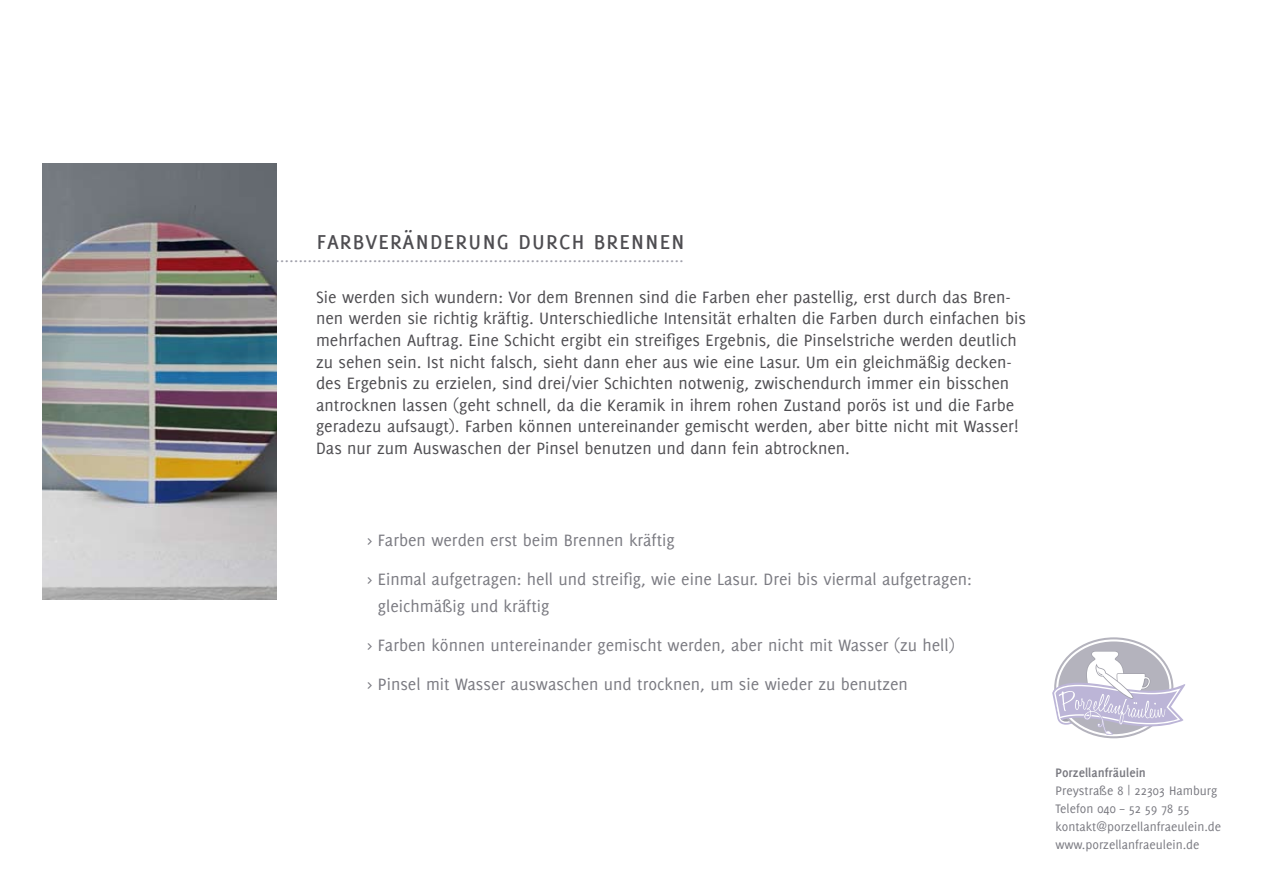
<style>
.page{position:relative;width:1263px;height:893px;background:#fff}
.page>*{position:absolute;margin:0;border:0;box-sizing:border-box;transform-origin:0 0}
.t1{font:27px "Delicious Small Caps";color:#4e4d51}
.t2{font:18px/21.6px "Delicious";color:#4e4d51}
.t3{font:18px/39px "Delicious";color:#7a7a81}
.t4{font:18px "Delicious";color:#a1a1ab}
.t5{font:13.5px/18px "Delicious";color:#7a7a81}
.t6{font:700 13.5px "Delicious";color:#7a7a81}
</style>
<div class="page">
<svg style="left:1052px;top:637px;width:134px;height:101px"></svg>
<img style="left:43px;top:164px;width:233px;height:436px">
<h1 class="t1" style="left:316px;top:225px;width:370px">farbveränderung durch brennen</h1>
<p class="t4" style="left:243px;top:246px;width:443px">...............................................................................................</p>
<p class="t2" style="left:316px;top:286px;width:711px">Sie werden sich wundern: Vor dem Brennen sind die Farben eher pastellig, erst durch das Bren&shy;nen werden sie richtig kräftig. Unterschiedliche Intensität erhalten die Farben durch einfachen bis mehrfachen Auftrag. Eine Schicht ergibt ein streifiges Ergebnis, die Pinselstriche werden deutlich zu sehen sein. Ist nicht falsch, sieht dann eher aus wie eine Lasur. Um ein gleichmäßig decken&shy;des Ergebnis zu erzielen, sind drei/vier Schichten notwenig, zwischendurch immer ein bisschen antrocknen lassen (geht schnell, da die Keramik in ihrem rohen Zustand porös ist und die Farbe geradezu aufsaugt). Farben können untereinander gemischt werden, aber bitte nicht mit Wasser!<br>Das nur zum Auswaschen der Pinsel benutzen und dann fein abtrocknen.</p>
<p class="t3" style="left:367px;top:520px;width:606px">&gt; Farben werden erst beim Brennen kräftig<br>&gt; Einmal aufgetragen: hell und streifig, wie eine Lasur. Drei bis viermal aufgetragen:</p>
<p class="t3" style="left:367px;top:586px;width:589px;text-indent:11px">gleichmäßig und kräftig<br>&gt; Farben können untereinander gemischt werden, aber nicht mit Wasser (zu hell) &gt; Pinsel mit Wasser auswaschen und trocknen, um sie wieder zu benutzen</p>
<p class="t6" style="left:1055px;top:764px;width:92px">Porzellanfräulein</p>
<p class="t5" style="left:1055px;top:781px;width:167px">Preystraße 8 | 22303 Hamburg<br>Telefon 040 – 52 59 78 55 kontakt@porzellanfraeulein.de www.porzellanfraeulein.de</p>
</div>
